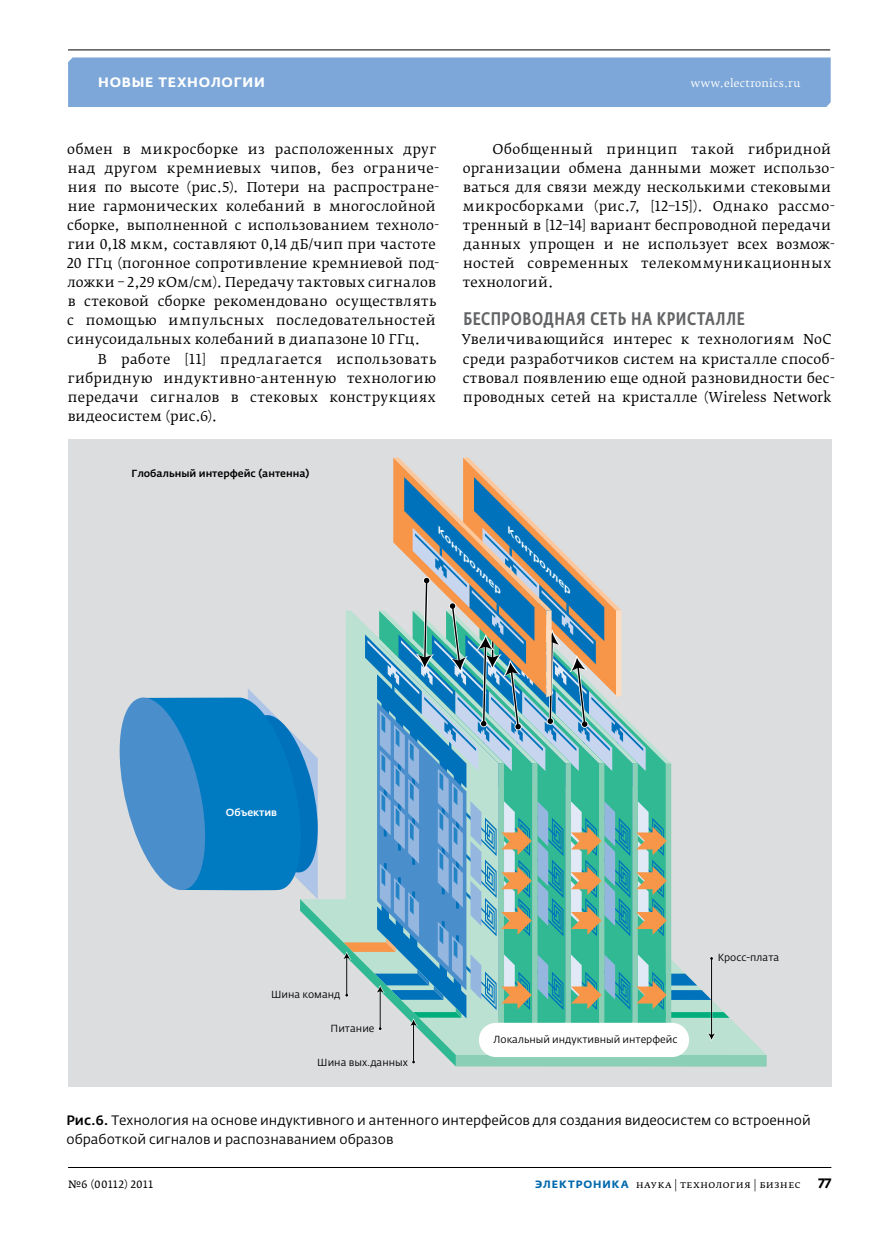
<style>
.page{position:relative;width:881px;height:1234px;background:#fff}
.page>*{position:absolute;margin:0;border:0;box-sizing:border-box;transform-origin:0 0}
.t1{font:500 18px "Fedra Sans Cond Pro";letter-spacing:.035em;color:#636466}
.t2{font:13.5px/19px "Fedra Serif B Pro";letter-spacing:.025em;color:#000}
.t3{font:13.5px/19px "Fedra Sans Pro";color:#000}
.t4{font:700 13.5px "Fedra Sans Alt Pro";letter-spacing:.055em;color:#fff}
.t5{font:700 13.5px "Fedra Sans Pro";color:#000}
.t6{font:10.5px "Fedra Serif B Pro";letter-spacing:.005em;color:#000}
.t7{font:10.5px "Fedra Serif B Pro";letter-spacing:.03em;color:#fff}
.t8{font:10.5px "Fedra Serif A Pro";letter-spacing:.03em;color:#000}
.t9{font:10.2px "Fedra Sans Pro";color:#000}
.t10{font:500 10.2px "Fedra Sans Pro";color:#000}
.t11{font:500 10.2px "Fedra Sans Pro";color:#fff}
.t12{font:italic 500 7.2px "Fedra Sans Pro";color:#fff;scale:2 1}
.s1{font-weight:500}
.s2{font-family:"Fedra Sans Alt Pro";font-weight:700;color:#0068ac}
</style>
<div class="page">
<div style="left:68px;top:57px;width:762px;height:50px;background:#7da7d8"></div>
<hr style="left:68px;top:49px;width:761px;height:1px;background:#000">
<hr style="left:68px;top:1166px;width:763px;height:1px;background:#000">
<div style="left:67px;top:439px;width:764px;height:647px;background:#dcddde"></div>
<div style="left:455px;top:1054px;width:311px;height:12px;background:#8ccfb7"></div>
<svg style="left:729px;top:1017px;width:36px;height:37px"></svg>
<svg style="left:120px;top:457px;width:609px;height:609px"></svg>
<p class="t4" style="left:98px;top:74px;width:168px">Новые технологии</p>
<p class="t7" style="left:690px;top:77px;width:111px">www.electronics.ru</p>
<p class="t2" style="left:67px;top:140px;width:373px">обмен в микросборке из расположенных друг над другом кремниевых чипов, без ограниче&shy;ния по высоте (рис.5). Потери на распростране&shy;ние гармонических колебаний в многослойной сборке, выполненной с использованием техноло&shy;гии 0,18 мкм, составляют 0,14 дБ/чип при частоте 20 ГГц (погонное сопротивление кремниевой под&shy;ложки – 2,29 кОм/см). Передачу тактовых сигналов в стековой сборке рекомендовано осуществлять с помощью импульсных последовательностей синусоидальных колебаний в диапазоне 10 ГГц.</p>
<p class="t2" style="left:68px;top:349px;width:370px;text-align:justify;text-indent:30px">В работе [11] предлагается использовать гибридную индуктивно-антенную технологию передачи сигналов в стековых конструкциях видеосистем (рис.6).</p>
<p class="t10" style="left:132px;top:467px;width:179px">Глобальный интерфейс (антенна)</p>
<p class="t2" style="left:462px;top:140px;width:373px;text-indent:30px">Обобщенный принцип такой гибридной организации обмена данными может использо&shy;ваться для связи между несколькими стековыми микросборками (рис.7, [12–15]). Однако рассмо&shy;тренный в [12–14] вариант беспроводной передачи данных упрощен и не использует всех возмож&shy;ностей современных телекоммуникационных технологий.</p>
<h1 class="t1" style="left:463px;top:308px;width:283px">Беспроводная сеть на кристалле</h1>
<p class="t2" style="left:461px;top:330px;width:374px">Увеличивающийся интерес к технологиям NoC среди разработчиков систем на кристалле способ&shy;ствовал появлению еще одной разновидности бес&shy;проводных сетей на кристалле (Wireless Network</p>
<p class="t12" style="left:442px;top:527px;width:46px;rotate:45deg">Контроллер</p>
<p class="t12" style="left:512px;top:527px;width:46px;rotate:45deg">Контроллер</p>
<p class="t11" style="left:226px;top:805px;width:53px">Объектив</p>
<p class="t9" style="left:271px;top:988px;width:71px">Шина команд</p>
<p class="t9" style="left:330px;top:1022px;width:45px">Питание</p>
<p class="t9" style="left:317px;top:1055px;width:92px">Шина вых.данных</p>
<p class="t9" style="left:493px;top:1032px;width:185px">Локальный индуктивный интерфейс</p>
<p class="t9" style="left:717px;top:950px;width:63px">Кросс-плата</p>
<p class="t3" style="left:66px;top:1110px;width:745px"><span class="s1">Рис.6.</span> Технология на основе индуктивного и антенного интерфейсов для создания видеосистем со встроенной обработкой сигналов и распознаванием образов</p>
<p class="t8" style="left:68px;top:1177px;width:86px">№6 (00112) 2011</p>
<p class="t6" style="left:535px;top:1177px;width:267px"><span class="s2">ЭЛЕ КТРОНИ КА</span> наука | технология | бизнес</p>
<p class="t5" style="left:818px;top:1174px;width:14px">77</p>
</div>
